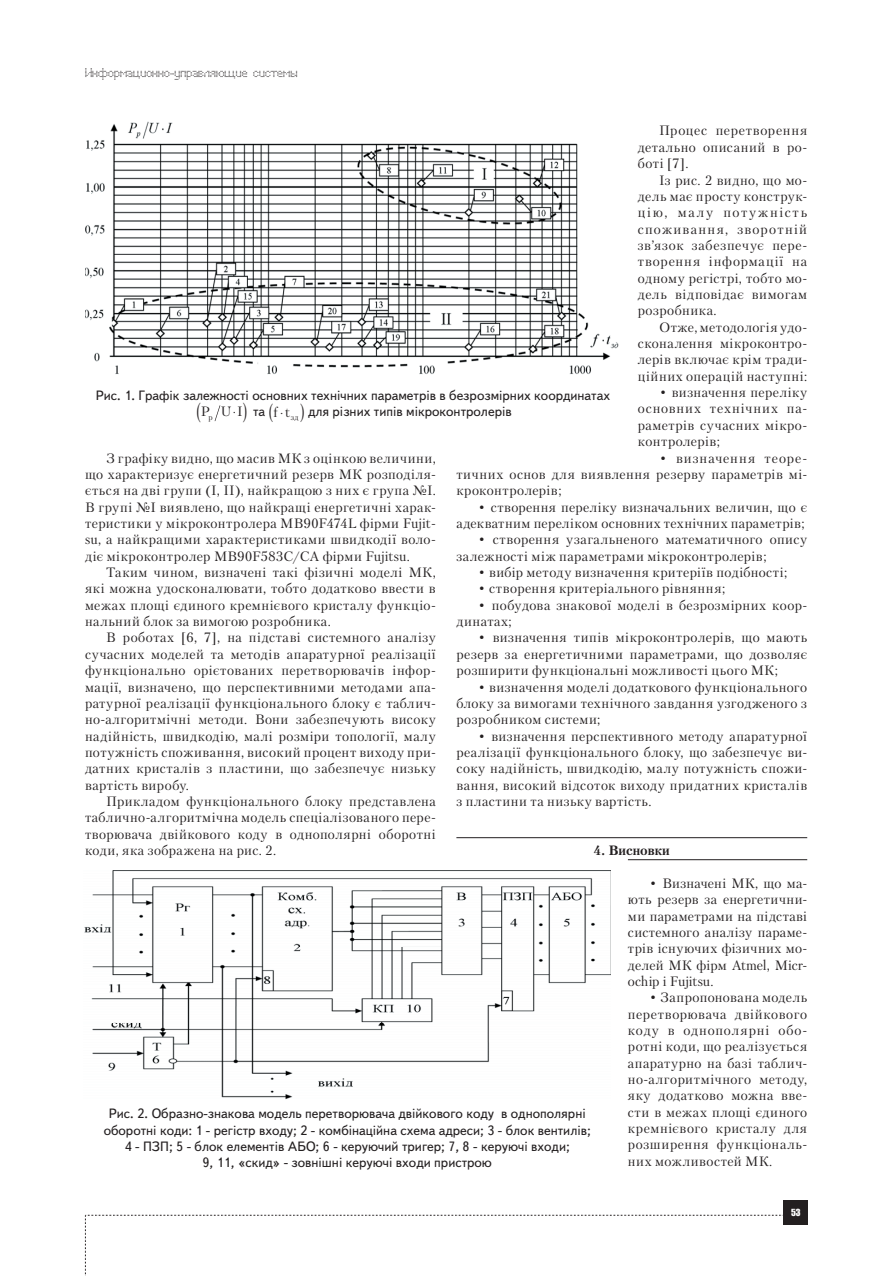
<style>
.page{position:relative;width:893px;height:1276px;background:#fff}
.page>*{position:absolute;margin:0;border:0;box-sizing:border-box;transform-origin:0 0}
.t1{font:13.5px/16.4px "Petersburg C";letter-spacing:.035em;color:#231f20;text-align:justify}
.t2{font:13.5px/16.2px "Text Book C";color:#231f20;text-align:center}
.t3{font:700 13.5px "Petersburg C";color:#231f20}
.t4{font:12px "Perfo";letter-spacing:.015em;color:#231f20}
.t5{font:9px "Impact";color:#fff}
.t6{font:7.8px "Petersburg C";color:#231f20}
.s1{font-family:"Petersburg C"}
</style>
<div class="page">
<svg style="left:85px;top:1215px;width:699px;height:61px"></svg>
<div style="left:784px;top:1200px;width:24px;height:25px;background:#231f20"></div>
<hr style="left:456px;top:837px;width:351px;height:1px;background:#231f20">
<hr style="left:628px;top:859px;width:179px;height:1px;background:#231f20">
<img style="left:85px;top:121px;width:534px;height:253px">
<svg style="left:215px;top:405px;width:5px;height:16px"></svg>
<img style="left:84px;top:870px;width:527px;height:230px">
<p class="t4" style="left:85px;top:66px;width:214px">Информационно-управляющие системы</p>
<p class="t1" style="left:638px;top:122px;width:171px;text-indent:21px">Процес перетворення детально описаний в ро&shy;боті [7].</p>
<p class="t1" style="left:638px;top:171px;width:171px;text-indent:21px">Із рис. 2 видно, що мо&shy;дель має просту конструк&shy;цію, малу потужність споживання, зворотній зв’язок забезпечує пере&shy;творення інформації на одному регістрі, тобто мо&shy;дель відповідає вимогам розробника.</p>
<p class="t1" style="left:638px;top:319px;width:171px;text-indent:21px">Отже, методологія удо&shy;сконалення мікроконтро&shy;лерів включає крім тради&shy;ційних операцій наступні:</p>
<p class="t1" style="left:638px;top:384px;width:171px;text-indent:21px">• визначення переліку основних технічних па&shy;раметрів сучасних мікро&shy;контролерів;</p>
<p class="t1" style="left:456px;top:449px;width:352px;text-indent:203px">• визначення теоре&shy;тичних основ для виявлення резерву параметрів мі&shy;кроконтролерів;</p>
<p class="t1" style="left:456px;top:498px;width:352px;text-align:right">• створення переліку визначальних величин, що є адекватним переліком основних технічних параметрів;</p>
<p class="t1" style="left:456px;top:531px;width:352px;text-indent:21px">• створення узагальненого математичного опису залежності між параметрами мікроконтролерів;</p>
<p class="t1" style="left:478px;top:564px;width:311px">• вибір методу визначення критеріїв подібності;</p>
<p class="t1" style="left:478px;top:580px;width:249px">• створення критеріального рівняння;</p>
<p class="t1" style="left:456px;top:597px;width:352px;text-indent:21px">• побудова знакової моделі в безрозмірних коор&shy;динатах;</p>
<p class="t1" style="left:456px;top:629px;width:352px;text-indent:21px">• визначення типів мікроконтролерів, що мають резерв за енергетичними параметрами, що дозволяє розширити функціональні можливості цього МК;</p>
<p class="t1" style="left:456px;top:678px;width:352px;text-indent:21px">• визначення моделі додаткового функціонального блоку за вимогами технічного завдання узгодженого з розробником системи;</p>
<p class="t1" style="left:456px;top:727px;width:352px;text-indent:21px">• визначення перспективного методу апаратурної реалізації функціонального блоку, що забезпечує ви&shy;соку надійність, швидкодію, малу потужність спожи&shy;вання, високий відсоток виходу придатних кристалів з пластини та низьку вартість.</p>
<p class="t3" style="left:594px;top:842px;width:77px">4. Висновки</p>
<p class="t1" style="left:628px;top:874px;width:181px;text-indent:21px">• Визначені МК, що ма&shy;ють резерв за енергетични&shy;ми параметрами на підставі системного аналізу параме&shy;трів існуючих фізичних мо&shy;делей МК фірм Atmel, Micr&shy;ochip і Fujitsu.</p>
<p class="t1" style="left:628px;top:989px;width:181px;text-indent:21px">• Запропонована модель перетворювача двійкового коду в однополярні обо&shy;ротні коди, що реалізується апаратурно на базі таблич&shy;но-алгоритмічного методу, яку додатково можна вве&shy;сти в межах площі єдиного кремнієвого кристалу для розширення функціональ&shy;них можливостей МК.</p>
<p class="t2" style="left:96px;top:387px;width:516px">Рис. 1. Графік залежності основних технічних параметрів в безрозмірних координатах</p>
<p class="t1" style="left:201px;top:403px;width:43px">P UI</p>
<p class="t6" style="left:209px;top:412px;width:6px">p</p>
<p class="t2" style="left:233px;top:403px;width:67px">⋅ та <span class="s1">f t</span><sub>зд</sub></p>
<p class="t2" style="left:308px;top:403px;width:205px">для різних типів мікроконтролерів</p>
<p class="t1" style="left:85px;top:449px;width:352px;text-indent:21px">З графіку видно, що масив МК з оцінкою величини, що характеризує енергетичний резерв МК розподіля&shy;ється на дві групи (І, ІІ), найкращою з них є група №І.<br>В групі №І виявлено, що найкращі енергетичні харак&shy;теристики у мікроконтролера MB90F474L фірми Fujit&shy;su, а найкращими характеристиками швидкодії воло&shy;діє мікроконтролер MB90F583C/CA фірми Fujitsu.</p>
<p class="t1" style="left:85px;top:564px;width:352px;text-indent:21px">Таким чином, визначені такі фізичні моделі МК, які можна удосконалювати, тобто додатково ввести в межах площі єдиного кремнієвого кристалу функціо&shy;нальний блок за вимогою розробника.</p>
<p class="t1" style="left:85px;top:629px;width:352px;text-indent:21px">В роботах [6, 7], на підставі системного аналізу сучасних моделей та методів апаратурної реалізації функціонально орієтованих перетворювачів інфор&shy;мації, визначено, що перспективними методами апа&shy;ратурної реалізації функціонального блоку є таблич&shy;но-алгоритмічні методи. Вони забезпечують високу надійність, швидкодію, малі розміри топології, малу потужність споживання, високий процент виходу при&shy;датних кристалів з пластини, що забезпечує низьку вартість виробу.</p>
<p class="t1" style="left:85px;top:793px;width:352px;text-indent:21px">Прикладом функціонального блоку представлена таблично-алгоритмічна модель спеціалізованого пере&shy;творювача двійкового коду в однополярні оборотні коди, яка зображена на рис. 2.</p>
<p class="t2" style="left:104px;top:1106px;width:488px">Рис. 2. Образно-знакова модель перетворювача двійкового коду в однополярні оборотні коди: 1 - регістр входу; 2 - комбінаційна схема адреси; 3 - блок вентилів; 4 - ПЗП; 5 - блок елементів АБО; 6 - керуючий тригер; 7, 8 - керуючі входи;<br>9, 11, «скид» - зовнішні керуючі входи пристрою</p>
<p class="t5" style="left:791px;top:1205px;width:11px">53</p>
</div>
